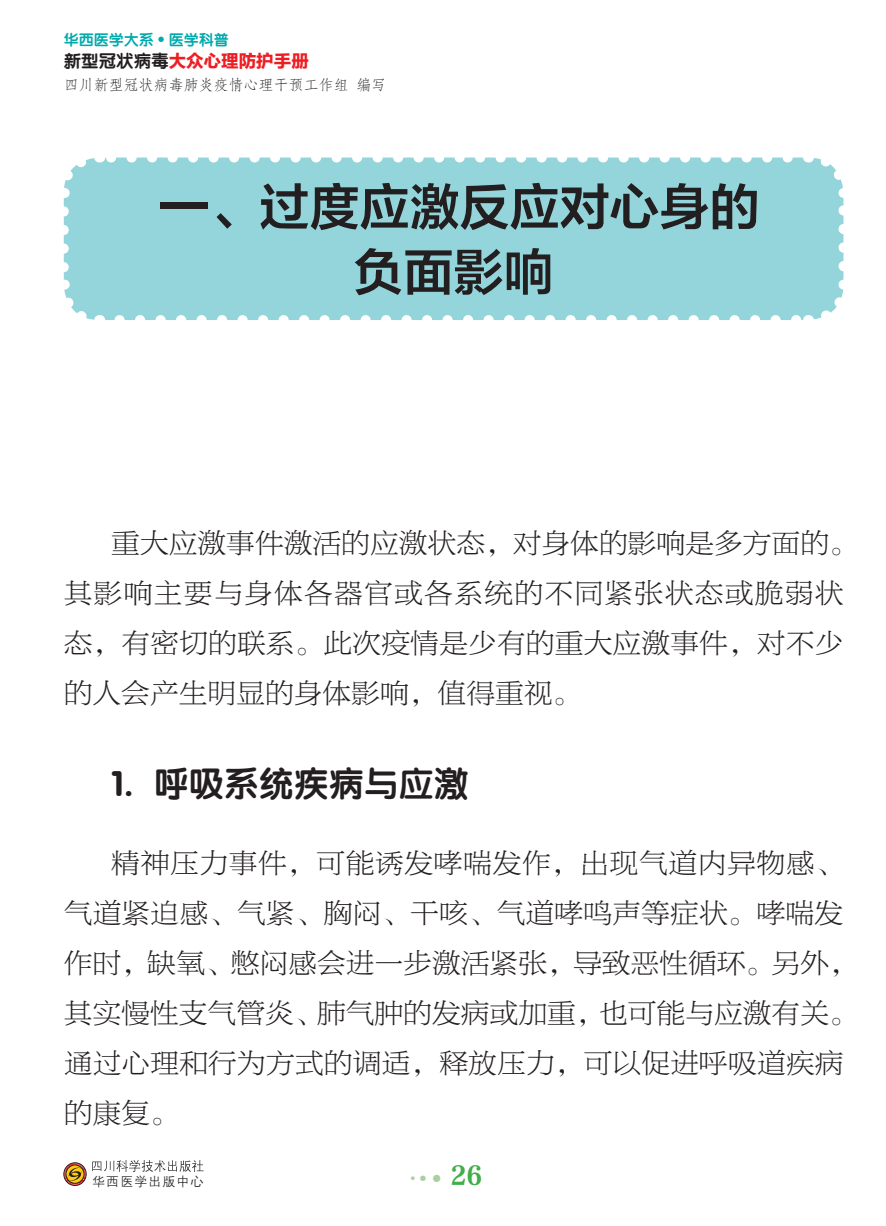
<style>
.page{position:relative;width:886px;height:1226px;background:#fff}
.page>*{position:absolute;margin:0;border:0;box-sizing:border-box;transform-origin:0 0}
.t1{font:50px/65px "FZLTZCHJW GB1 0";color:#231f20;text-align:center}
.t2{font:35px "FZY4 K GBK1 0";color:#231f20}
.t3{font:28.75px/50px "FZBYSK GBK1 0";letter-spacing:.005em;color:#231f20}
.t4{font:25px "FZCYSK GBK1 0";color:#40ae49}
.t5{font:17.5px "FZLTDHK GBK1 0";color:#ee1d23}
.t6{font:15px "FZFSK GBK1 0";color:#231f20}
.t7{font:15px "FZY4 K GBK1 0";color:#00aaad}
.t8{font:12.75px "FZZDXJW GB1 0";letter-spacing:.1em;color:#231f20}
.s1{font-family:"FZY4 K GBK1 0";color:#231f20}
</style>
<div class="page">
<div style="left:64px;top:1163px;width:22px;height:23px;border:1px solid #231f20;border-radius:50%"></div>
<svg style="left:64px;top:1163px;width:22px;height:22px"></svg>
<svg style="left:92px;top:1160px;width:111px;height:12px"></svg>
<div style="left:64px;top:158px;width:779px;height:162px;background:#93d5da;border-radius:35px"></div>
<svg style="left:119px;top:315px;width:679px;height:5px"></svg>
<svg style="left:109px;top:157px;width:679px;height:6px"></svg>
<svg style="left:63px;top:211px;width:39px;height:109px"></svg>
<svg style="left:808px;top:280px;width:35px;height:40px"></svg>
<svg style="left:805px;top:158px;width:39px;height:108px"></svg>
<svg style="left:64px;top:158px;width:36px;height:40px"></svg>
<p class="t7" style="left:64px;top:30px;width:166px">华西医学大系 <sup>●</sup> 医学科普</p>
<p class="t6" style="left:64px;top:77px;width:324px">四川新型冠状病毒肺炎疫情心理干预工作组 编写</p>
<p class="t5" style="left:64px;top:51px;width:246px"><span class="s1">新型冠状病毒</span>大众心理防护手册</p>
<h1 class="t1" style="left:159px;top:177px;width:602px">一、过度应激反应对心身的负面影响</h1>
<p class="t3" style="left:64px;top:519px;width:795px;text-indent:47px">重大应激事件激活的应激状态，对身体的影响是多方面的。其影响主要与身体各器官或各系统的不同紧张状态或脆弱状态，有密切的联系。此次疫情是少有的重大应激事件，对不少的人会产生明显的身体影响，值得重视。</p>
<p class="t2" style="left:111px;top:763px;width:359px">1. 呼吸系统疾病与应激</p>
<p class="t3" style="left:64px;top:839px;width:795px;text-indent:47px">精神压力事件，可能诱发哮喘发作，出现气道内异物感、气道紧迫感、气紧、胸闷、干咳、气道哮鸣声等症状。哮喘发作时，缺氧、憋闷感会进一步激活紧张，导致恶性循环。另外，其实慢性支气管炎、肺气肿的发病或加重，也可能与应激有关。通过心理和行为方式的调适，释放压力，可以促进呼吸道疾病的康复。</p>
<p class="t8" style="left:92px;top:1175px;width:113px">华西医学出版中心</p>
<p class="t4" style="left:451px;top:1161px;width:33px">26</p>
</div>
